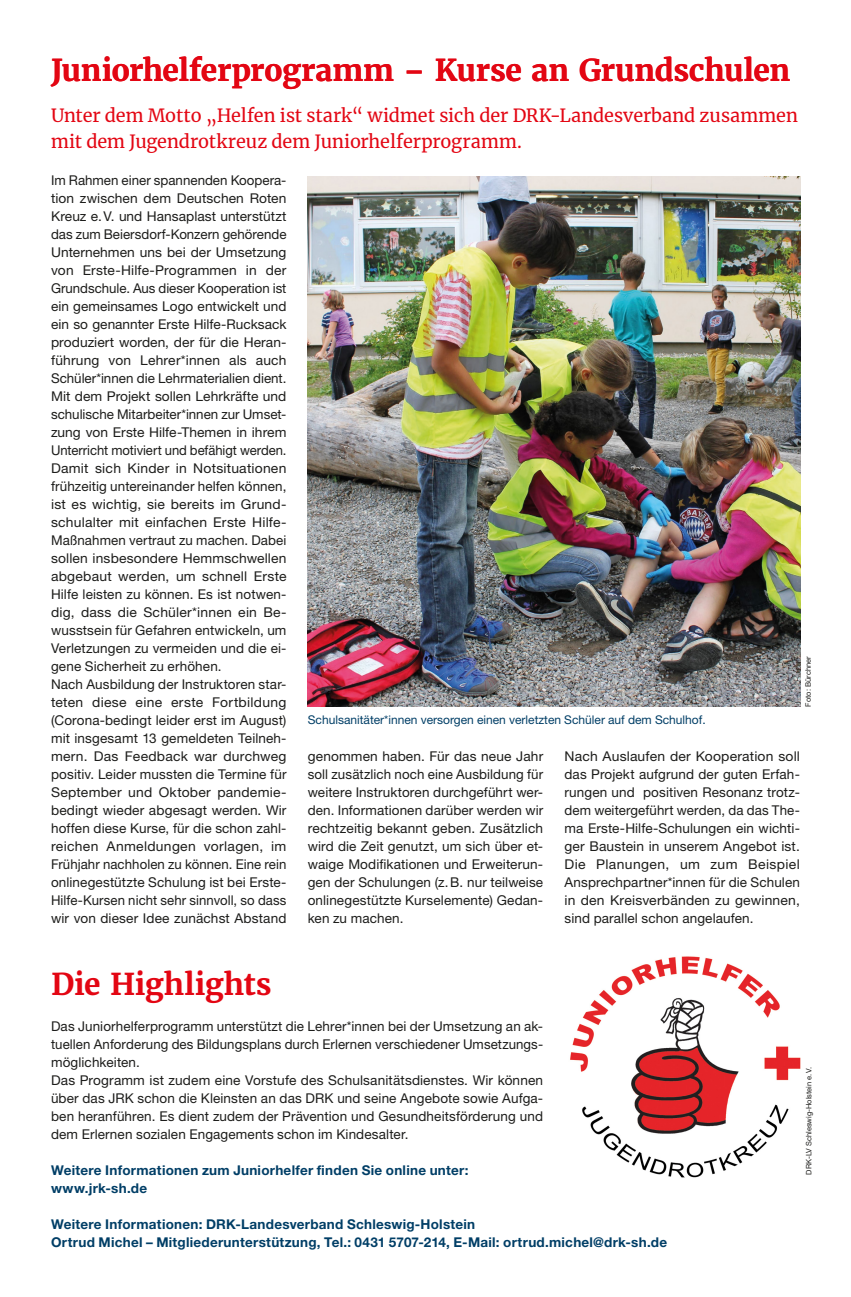
<style>
.page{position:relative;width:851px;height:1297px;background:#fff}
.page>*{position:absolute;margin:0;border:0;box-sizing:border-box;transform-origin:0 0}
.t1{font:700 30px "Merriweather";letter-spacing:-.01em;color:#e30613}
.t2{font:18px/25.5px "Merriweather";letter-spacing:-.005em;color:#e30613}
.t3{font:13.5px/18px "Helvetica Neue LT Pro";letter-spacing:.01em;color:#1d1d1b}
.t4{font:700 13.5px/18px "Helvetica Neue LT Pro";letter-spacing:.02em;color:#003e66}
.t5{font:12px "Helvetica Neue LT Pro";color:#003e66}
.t6{font:7.5px "Helvetica Neue LT Pro";color:#1d1d1b}
</style>
<div class="page">
<img style="left:308px;top:176px;width:492px;height:531px">
<img style="left:570px;top:956px;width:231px;height:222px">
<h1 class="t1" style="left:51px;top:51px;width:740px">Juniorhelferprogramm – Kurse an Grundschulen</h1>
<h2 class="t2" style="left:51px;top:103px;width:748px">Unter dem Motto „Helfen ist stark“ widmet sich der DRK-Landesverband zusammen mit dem Jugendrotkreuz dem Juniorhelferprogramm.</h2>
<p class="t3" style="left:51px;top:170px;width:237px">Im Rahmen einer spannenden Koopera&shy;tion zwischen dem Deutschen Roten Kreuz e.V. und Hansaplast unterstützt das zum Beiersdorf-Konzern gehörende Unternehmen uns bei der Umsetzung von Erste-Hilfe-Programmen in der Grundschule. Aus dieser Kooperation ist ein gemeinsames Logo entwickelt und ein so genannter Erste Hilfe-Rucksack produziert worden, der für die Heran&shy;führung von Lehrer*innen als auch Schüler*innen die Lehrmaterialien dient.<br>Mit dem Projekt sollen Lehrkräfte und schulische Mitarbeiter*innen zur Umset&shy;zung von Erste Hilfe-Themen in ihrem Unterricht motiviert und befähigt werden.<br>Damit sich Kinder in Notsituationen frühzeitig untereinander helfen können, ist es wichtig, sie bereits im Grund&shy;schulalter mit einfachen Erste Hilfe-Maßnahmen vertraut zu machen. Dabei sollen insbesondere Hemmschwellen abgebaut werden, um schnell Erste Hilfe leisten zu können. Es ist notwen&shy;dig, dass die Schüler*innen ein Be&shy;wusstsein für Gefahren entwickeln, um Verletzungen zu vermeiden und die ei&shy;gene Sicherheit zu erhöhen.<br>Nach Ausbildung der Instruktoren star&shy;teten diese eine erste Fortbildung (Corona-bedingt leider erst im August) mit insgesamt 13 gemeldeten Teilneh&shy;mern. Das Feedback war durchweg positiv. Leider mussten die Termine für September und Oktober pandemie&shy;bedingt wieder abgesagt werden. Wir hoffen diese Kurse, für die schon zahl&shy;reichen Anmeldungen vorlagen, im Frühjahr nachholen zu können. Eine rein onlinegestützte Schulung ist bei Erste-Hilfe-Kursen nicht sehr sinnvoll, so dass wir von dieser Idee zunächst Abstand</p>
<p class="t6" style="left:803px;top:707px;width:52px;rotate:-90deg">Foto: Bürchner</p>
<p class="t5" style="left:308px;top:712px;width:399px">Schulsanitäter*innen versorgen einen verletzten Schüler auf dem Schulhof.</p>
<p class="t3" style="left:308px;top:746px;width:237px;text-align:justify">genommen haben. Für das neue Jahr soll zusätzlich noch eine Ausbildung für weitere Instruktoren durchgeführt wer&shy;den. Informationen darüber werden wir rechtzeitig bekannt geben. Zusätzlich wird die Zeit genutzt, um sich über et&shy;waige Modifikationen und Erweiterun&shy;gen der Schulungen (z.B. nur teilweise onlinegestützte Kurselemente) Gedan&shy;ken zu machen.</p>
<p class="t3" style="left:564px;top:746px;width:237px;text-align:justify">Nach Auslaufen der Kooperation soll das Projekt aufgrund der guten Erfah&shy;rungen und positiven Resonanz trotz&shy;dem weitergeführt werden, da das The&shy;ma Erste-Hilfe-Schulungen ein wichti&shy;ger Baustein in unserem Angebot ist.<br>Die Planungen, um zum Beispiel Ansprechpartner*innen für die Schulen in den Kreisverbänden zu gewinnen, sind parallel schon angelaufen.</p>
<h1 class="t1" style="left:51px;top:965px;width:222px">Die Highlights</h1>
<p class="t3" style="left:51px;top:1016px;width:493px">Das Juniorhelferprogramm unterstützt die Lehrer*innen bei der Umsetzung an ak&shy;tuellen Anforderung des Bildungsplans durch Erlernen verschiedener Umsetzungs&shy;möglichkeiten.<br>Das Programm ist zudem eine Vorstufe des Schulsanitätsdienstes. Wir können über das JRK schon die Kleinsten an das DRK und seine Angebote sowie Aufga&shy;ben heranführen. Es dient zudem der Prävention und Gesundheitsförderung und dem Erlernen sozialen Engagements schon im Kindesalter.</p>
<p class="t4" style="left:51px;top:1160px;width:419px">Weitere Informationen zum Juniorhelfer finden Sie online unter: www.jrk-sh.de</p>
<p class="t4" style="left:51px;top:1214px;width:617px">Weitere Informationen: DRK-Landesverband Schleswig-Holstein<br>Ortrud Michel – Mitgliederunterstützung, Tel.: 0431 5707-214, E-Mail: ortrud.michel@drk-sh.de</p>
<p class="t6" style="left:803px;top:1175px;width:109px;rotate:-90deg">DRK-LV Schleswig-Holstein e.V.</p>
</div>
